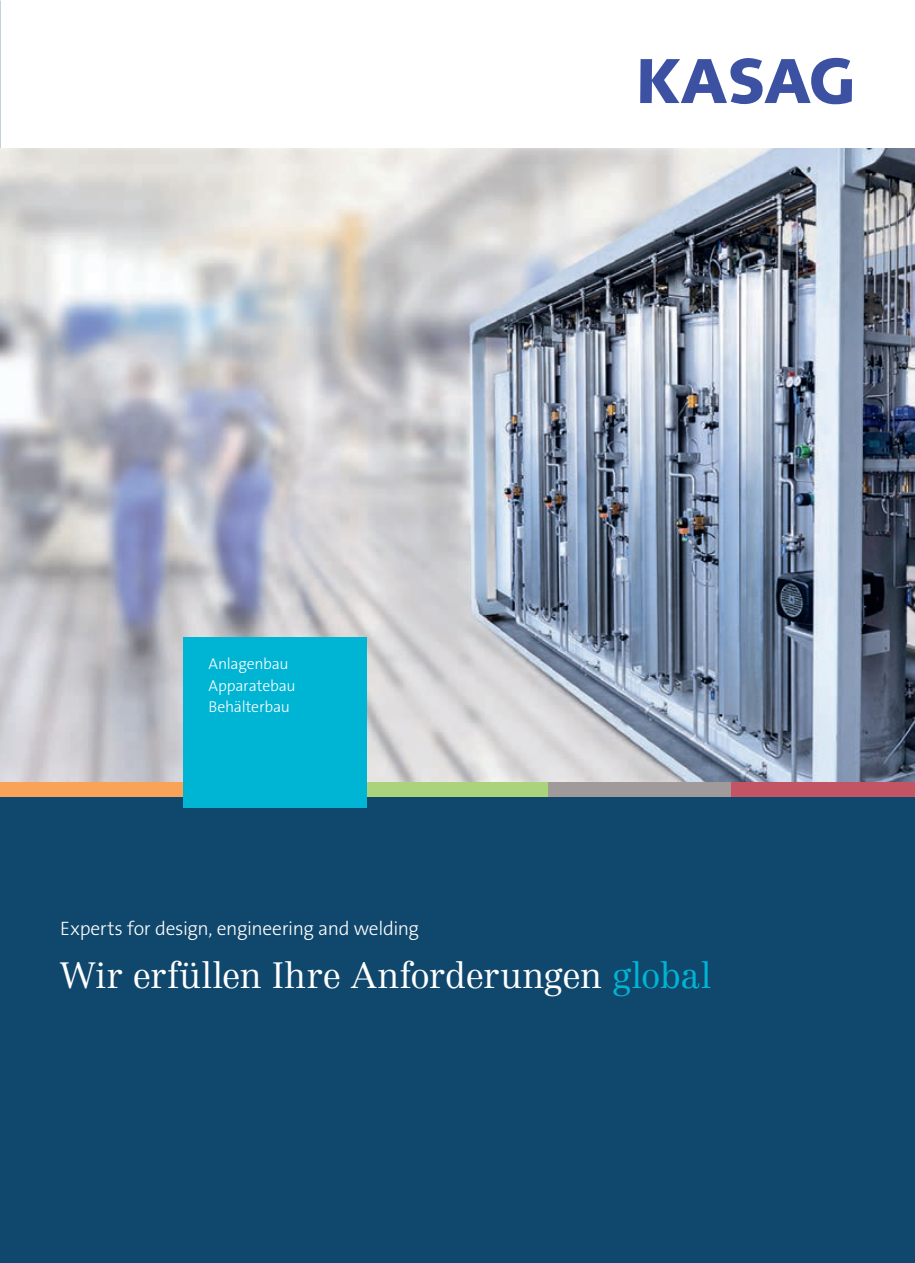
<style>
.page{position:relative;width:915px;height:1263px;background:#fff}
.page>*{position:absolute;margin:0;border:0;box-sizing:border-box;transform-origin:0 0}
.t1{font:300 36px "Centennial";letter-spacing:-.01em;color:#fff}
.t2{font:300 19.5px "The Sans B W3";letter-spacing:-.02em;color:#fff}
.t3{font:300 15.75px/21.9px "The Sans B W3";letter-spacing:-.015em;color:#fff}
.s1{color:#00b4d4}
</style>
<div class="page">
<div style="left:0;top:796px;width:914px;height:467px;background:#10476c"></div>
<img style="left:0;top:149px;width:914px;height:633px">
<svg style="left:640px;top:58px;width:211px;height:46px"></svg>
<div style="left:366px;top:782px;width:183px;height:14px;background:#abd37c"></div>
<div style="left:548px;top:782px;width:183px;height:14px;background:#a09a9a"></div>
<div style="left:731px;top:782px;width:183px;height:14px;background:#c25464"></div>
<div style="left:0;top:782px;width:183px;height:14px;background:#f8a357"></div>
<div style="left:183px;top:638px;width:183px;height:170px;background:#00b4d4"></div>
<p class="t3" style="left:208px;top:652px;width:89px">Anlagenbau<br>Apparatebau<br>Behälterbau</p>
<p class="t2" style="left:60px;top:916px;width:360px">Experts for design, engineering and welding</p>
<h1 class="t1" style="left:60px;top:954px;width:652px">Wir erfüllen Ihre Anforderungen <span class="s1">global</span></h1>
</div>
